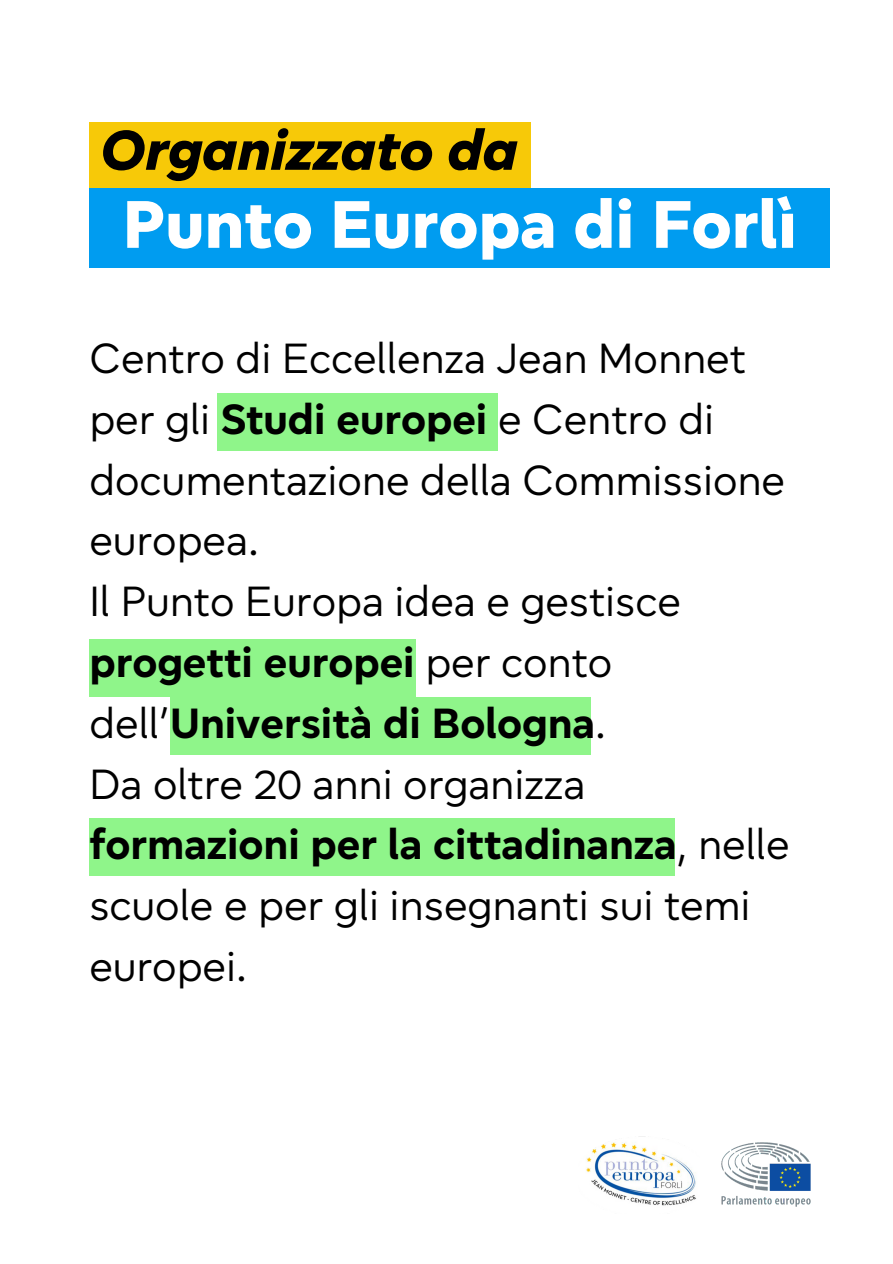
<style>
.page{position:relative;width:893px;height:1264px;background:#fff}
.page>*{position:absolute;margin:0;border:0;box-sizing:border-box;transform-origin:0 0}
.t1{font:800 69.15px "Europea";color:#fff}
.t2{font:italic 800 57.75px "Europea";color:#000}
.t3{font:300 43.5px/60.8px "Europea";color:#000}
.s1{font-weight:700}
</style>
<div class="page">
<img style="left:586px;top:1136px;width:110px;height:70px">
<img style="left:721px;top:1142px;width:90px;height:65px">
<div style="left:89px;top:122px;width:442px;height:66px;background:#f7c908"></div>
<div style="left:89px;top:189px;width:741px;height:79px;background:#009cf0"></div>
<div style="left:217px;top:393px;width:280px;height:58px;background:#8ff58a"></div>
<div style="left:89px;top:639px;width:327px;height:58px;background:#8ff58a"></div>
<div style="left:170px;top:697px;width:420px;height:58px;background:#8ff58a"></div>
<div style="left:89px;top:818px;width:585px;height:58px;background:#8ff58a"></div>
<h2 class="t2" style="left:100px;top:126px;width:419px">Organizzato da</h2>
<h1 class="t1" style="left:123px;top:196px;width:675px">Punto Europa di Forlì</h1>
<p class="t3" style="left:89px;top:332px;width:697px">Centro di Eccellenza Jean Monnet per gli <span class="s1">Studi europei</span> e Centro di documentazione della Commissione europea.</p>
<p class="t3" style="left:89px;top:575px;width:593px">Il Punto Europa idea e gestisce <span class="s1">progetti europei</span> per conto dell’<span class="s1">Università di Bologna</span>.</p>
<p class="t3" style="left:89px;top:757px;width:701px">Da oltre 20 anni organizza <span class="s1">formazioni per la cittadinanza</span>, nelle scuole e per gli insegnanti sui temi europei.</p>
</div>
